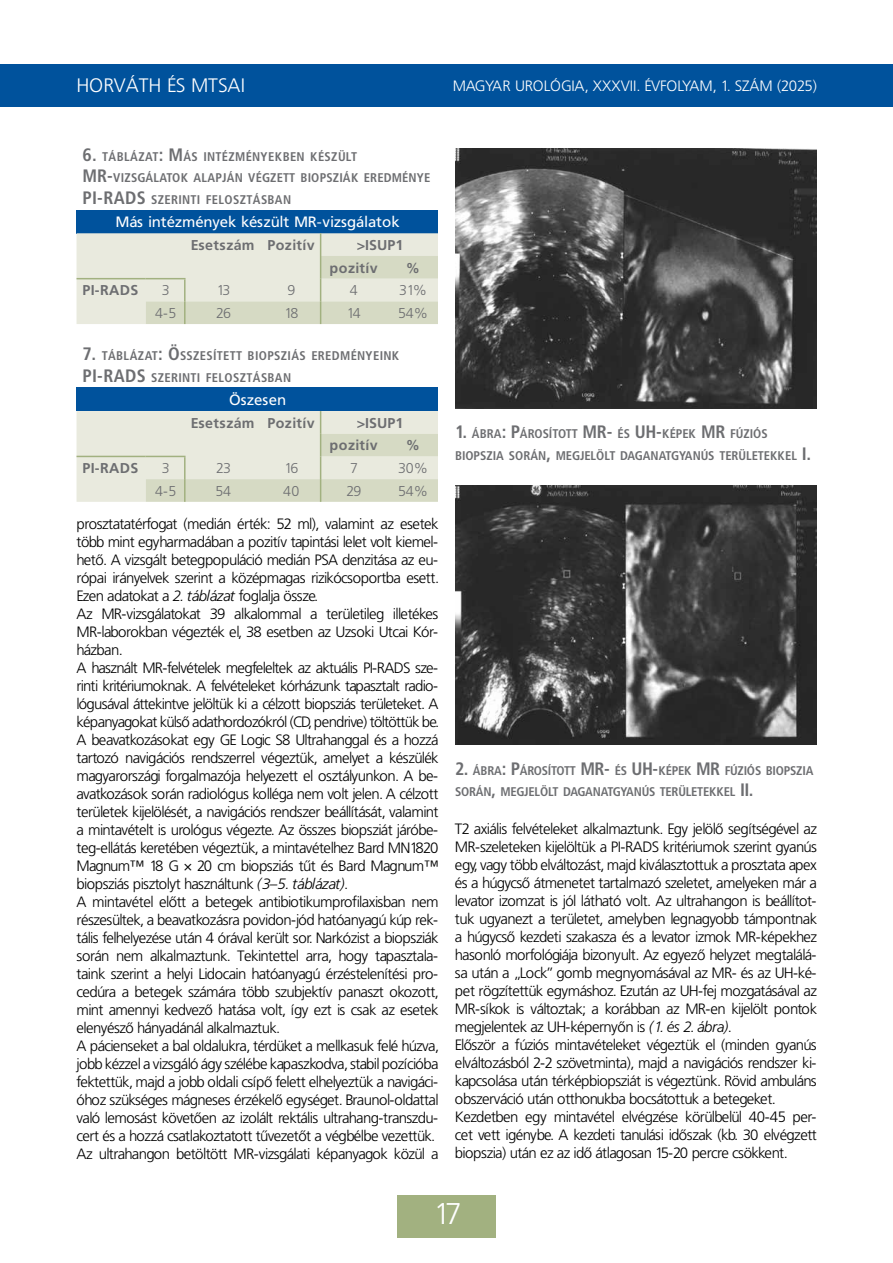
<style>
.page{position:relative;width:893px;height:1263px;background:#fff}
.page>*{position:absolute;margin:0;border:0;box-sizing:border-box;transform-origin:0 0}
.t1{font:30px "Frutiger Lt PFL";color:#fff}
.t2{font:19.5px "Frutiger Lt PFL";letter-spacing:.04em;color:#fff}
.t3{font:15px/18px "Frutiger Lt PFL";color:#000}
.t4{font:15px "Frutiger Lt PFL";letter-spacing:.04em;color:#fff}
.t5{font:15px "Frutiger PFL";letter-spacing:.04em;color:#fff}
.t6{font:700 14.25px/22.6px "Frutiger PFL";letter-spacing:.04em;color:#6d6e71}
.t7{font:14.25px "Frutiger Lt PFL";letter-spacing:.04em;color:#6d6e71}
.t8{font:700 12.6px/21.6px "Frutiger Cn PFL";letter-spacing:.045em;color:#6d6e71}
.t9{font:700 12.6px/21.6px "Frutiger Cn PFL";letter-spacing:.015em;color:#6d6e71}
.s1{font-size:18px}
.s2{font-style:italic}
</style>
<div class="page">
<div style="left:0;top:64px;width:893px;height:42px;background:#00529c"></div>
<div style="left:398px;top:1195px;width:98px;height:42px;background:#a2b180"></div>
<div style="left:77px;top:210px;width:361px;height:23px;background:#00529c"></div>
<svg style="left:77px;top:233px;width:361px;height:91px;background:#e2e4d5"></svg>
<div style="left:77px;top:388px;width:361px;height:23px;background:#00529c"></div>
<svg style="left:77px;top:411px;width:361px;height:91px;background:#e2e4d5"></svg>
<img style="left:455px;top:149px;width:361px;height:259px">
<img style="left:455px;top:485px;width:361px;height:259px">
<h2 class="t2" style="left:77px;top:75px;width:169px">HORVÁTH ÉS MTSAI</h2>
<p class="t4" style="left:453px;top:77px;width:365px">MAGYAR UROLÓGIA, XXXVII. ÉVFOLYAM, 1. SZÁM (2025)</p>
<p class="t8" style="left:83px;top:146px;width:276px"><span class="s1">6.</span> TÁBLÁZAT<span class="s1">: M</span>ÁS INTÉZMÉNYEKBEN KÉSZÜLT<br><span class="s1">MR-</span>VIZSGÁLATOK ALAPJÁN VÉGZETT</p>
<p class="t8" style="left:300px;top:167px;width:130px">BIOPSZIÁK EREDMÉNYE</p>
<p class="t8" style="left:83px;top:189px;width:210px"><span class="s1">PI-RADS</span> SZERINTI FELOSZTÁSBAN</p>
<p class="t5" style="left:116px;top:213px;width:285px">Más intézmények készült MR-vizsgálatok</p>
<p class="t6" style="left:191px;top:234px;width:125px">Esetszám Pozitív</p>
<p class="t6" style="left:330px;top:234px;width:74px;text-indent:27px">&gt;ISUP1 pozitív</p>
<p class="t6" style="left:406px;top:256px;width:14px">%</p>
<p class="t6" style="left:83px;top:279px;width:57px">PI-RADS</p>
<p class="t7" style="left:162px;top:282px;width:9px">3</p>
<p class="t7" style="left:217px;top:282px;width:14px">13</p>
<p class="t7" style="left:287px;top:282px;width:9px">9</p>
<p class="t7" style="left:350px;top:282px;width:9px">4</p>
<p class="t7" style="left:399px;top:282px;width:28px">31%</p>
<p class="t7" style="left:155px;top:305px;width:22px">4-5</p>
<p class="t7" style="left:216px;top:305px;width:16px">26</p>
<p class="t7" style="left:284px;top:305px;width:15px">18</p>
<p class="t7" style="left:347px;top:305px;width:15px">14</p>
<p class="t7" style="left:398px;top:305px;width:30px">54%</p>
<p class="t8" style="left:83px;top:345px;width:138px"><span class="s1">7.</span> TÁBLÁZAT<span class="s1">: Ö</span>SSZESÍTETT</p>
<p class="t8" style="left:83px;top:345px;width:318px;text-indent:165px">BIOPSZIÁS EREDMÉNYEINK<br><span class="s1">PI-RADS</span> SZERINTI FELOSZTÁSBAN</p>
<p class="t5" style="left:229px;top:391px;width:58px">Öszesen</p>
<p class="t6" style="left:191px;top:411px;width:125px">Esetszám Pozitív</p>
<p class="t6" style="left:330px;top:411px;width:74px;text-indent:27px">&gt;ISUP1 pozitív</p>
<p class="t6" style="left:406px;top:434px;width:14px">%</p>
<p class="t6" style="left:83px;top:457px;width:57px">PI-RADS</p>
<p class="t7" style="left:162px;top:460px;width:9px">3</p>
<p class="t7" style="left:216px;top:460px;width:16px">23</p>
<p class="t7" style="left:285px;top:460px;width:15px">16</p>
<p class="t7" style="left:350px;top:460px;width:8px">7</p>
<p class="t7" style="left:398px;top:460px;width:30px">30%</p>
<p class="t7" style="left:155px;top:483px;width:22px">4-5</p>
<p class="t7" style="left:216px;top:483px;width:17px">54</p>
<p class="t7" style="left:283px;top:483px;width:17px">40</p>
<p class="t7" style="left:346px;top:483px;width:16px">29</p>
<p class="t7" style="left:398px;top:483px;width:30px">54%</p>
<p class="t3" style="left:77px;top:515px;width:363px">prosztatatérfogat (medián érték: 52 ml), valamint az esetek több mint egyharmadában a pozitív tapintási lelet volt kiemel&shy;hető. A vizsgált betegpopuláció medián PSA denzitása az eu&shy;rópai irányelvek szerint a középmagas rizikócsoportba esett.<br>Ezen adatokat a <span class="s2">2. táblázat</span> foglalja össze.<br>Az MR-vizsgálatokat 39 alkalommal a területileg illetékes MR-laborokban végezték el, 38 esetben az Uzsoki Utcai Kór&shy;házban.<br>A használt MR-felvételek megfeleltek az aktuális PI-RADS sze&shy;rinti kritériumoknak. A felvételeket kórházunk tapasztalt radio&shy;lógusával áttekintve jelöltük ki a célzott biopsziás területeket. A képanyagokat külső adathordozókról (CD, pendrive) töltöttük be.<br>A beavatkozásokat egy GE Logic S8 Ultrahanggal és a hozzá tartozó navigációs rendszerrel végeztük, amelyet a készülék magyarországi forgalmazója helyezett el osztályunkon. A be&shy;avatkozások során radiológus kolléga nem volt jelen. A célzott területek kijelölését, a navigációs rendszer beállítását, valamint a mintavételt is urológus végezte. Az összes biopsziát járóbe&shy;teg-ellátás keretében végeztük, a mintavételhez Bard MN1820<br>Magnum™ 18 G × 20 cm biopsziás tűt és Bard Magnum™ biopsziás pisztolyt használtunk <span class="s2">(3–5. táblázat)</span>.<br>A mintavétel előtt a betegek antibiotikumprofilaxisban nem részesültek, a beavatkozásra povidon-jód hatóanyagú kúp rek&shy;tális felhelyezése után 4 órával került sor. Narkózist a biopsziák során nem alkalmaztunk. Tekintettel arra, hogy tapasztala&shy;taink szerint a helyi Lidocain hatóanyagú érzéstelenítési pro&shy;cedúra a betegek számára több szubjektív panaszt okozott, mint amennyi kedvező hatása volt, így ezt is csak az esetek elenyésző hányadánál alkalmaztuk.<br>A pácienseket a bal oldalukra, térdüket a mellkasuk felé húzva, jobb kézzel a vizsgáló ágy szélébe kapaszkodva, stabil pozícióba fektettük, majd a jobb oldali csípő felett elhelyeztük a navigáci&shy;óhoz szükséges mágneses érzékelő egységet. Braunol-oldattal való lemosást követően az izolált rektális ultrahang-transzdu&shy;cert és a hozzá csatlakoztatott tűvezetőt a végbélbe vezettük.<br>Az ultrahangon betöltött MR-vizsgálati képanyagok közül a</p>
<p class="t8" style="left:455px;top:423px;width:357px"><span class="s1">1.</span> ÁBRA<span class="s1">: P</span>ÁROSÍTOTT <span class="s1">MR-</span> ÉS <span class="s1">UH-</span>KÉPEK <span class="s1">MR</span> FÚZIÓS<br>BIOPSZIA SORÁN<span class="s1">,</span> MEGJELÖLT DAGANATGYANÚS TERÜLETEKKEL <span class="s1">I.</span></p>
<p class="t9" style="left:455px;top:759px;width:360px"><span class="s1">2.</span> ÁBRA<span class="s1">: P</span>ÁROSÍTOTT <span class="s1">MR-</span> ÉS <span class="s1">UH-</span>KÉPEK <span class="s1">MR</span> FÚZIÓS BIOPSZIA<br>SORÁN<span class="s1">,</span> MEGJELÖLT DAGANATGYANÚS TERÜLETEKKEL <span class="s1">II .</span></p>
<p class="t3" style="left:455px;top:820px;width:363px">T2 axiális felvételeket alkalmaztunk. Egy jelölő segítségével az MR-szeleteken kijelöltük a PI-RADS kritériumok szerint gyanús egy, vagy több elváltozást, majd kiválasztottuk a prosztata apex és a húgycső átmenetet tartalmazó szeletet, amelyeken már a levator izomzat is jól látható volt. Az ultrahangon is beállítot&shy;tuk ugyanezt a területet, amelyben legnagyobb támpontnak a húgycső kezdeti szakasza és a levator izmok MR-képekhez hasonló morfológiája bizonyult. Az egyező helyzet megtalálá&shy;sa után a „Lock” gomb megnyomásával az MR- és az UH-ké&shy;pet rögzítettük egymáshoz. Ezután az UH-fej mozgatásával az MR-síkok is változtak; a korábban az MR-en kijelölt pontok megjelentek az UH-képernyőn is <span class="s2">(1. és 2. ábra)</span>.<br>Először a fúziós mintavételeket végeztük el (minden gyanús elváltozásból 2-2 szövetminta), majd a navigációs rendszer ki&shy;kapcsolása után térképbiopsziát is végeztünk. Rövid ambuláns obszerváció után otthonukba bocsátottuk a betegeket.<br>Kezdetben egy mintavétel elvégzése körülbelül 40-45 per&shy;cet vett igénybe. A kezdeti tanulási időszak (kb. 30 elvégzett biopszia) után ez az idő átlagosan 15-20 percre csökkent.</p>
<h1 class="t1" style="left:434px;top:1197px;width:27px">17</h1>
</div>
